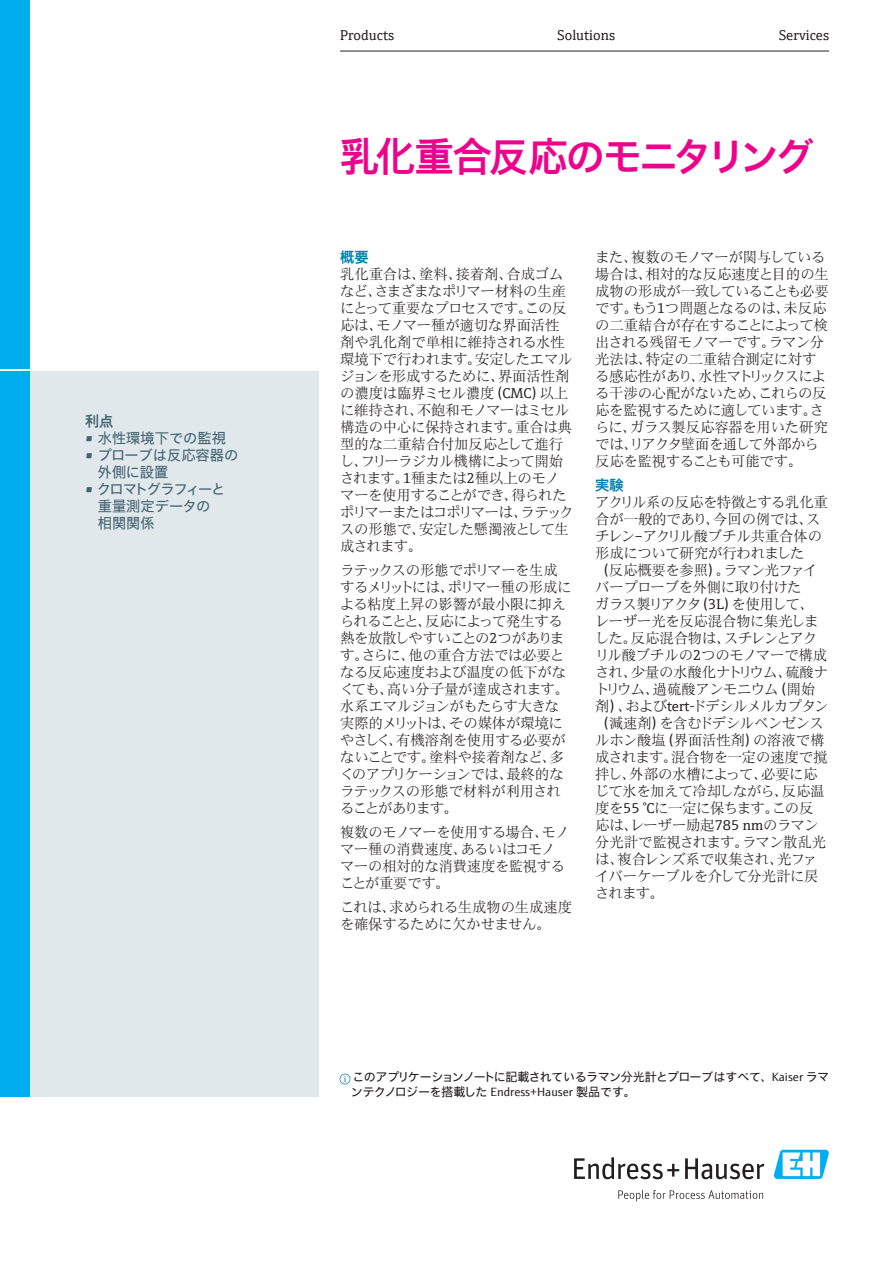
<style>
.page{position:relative;width:893px;height:1263px;background:#fff}
.page>*{position:absolute;margin:0;border:0;box-sizing:border-box;transform-origin:0 0}
.Title_Headline{font:700 39px "E+H Sans JP";letter-spacing:-.065em;color:#ed028c}
.Copy_Default{font:14.25px/17px "E+H Serif JP";letter-spacing:-.01em;color:#231f20}
.t1{font:14.25px/17px "EH Sans JP";color:#446472}
.Title_Topline{font:14.25px "E+H Serif JP";color:#231f20}
.t2{font:14.25px/17px "EH Sans JP";letter-spacing:-.035em;color:#446472}
.Copy_Accent__Strg_Shift_N__Cyan{font:700 14.25px "E+H Sans JP";color:#0081ad}
.Infobox_Accent__Strg_Shift_N{font:700 14.25px "E+H Sans JP";color:#446472}
.Copyright{font:12px/15px "EH Sans JP";letter-spacing:-.015em;color:#231f20}
</style>
<div class="page">
<hr style="left:340px;top:51px;width:489px;height:1px;background:#231f20">
<div style="left:0;top:0;width:30px;height:369px;background:#00aeef"></div>
<div style="left:30px;top:371px;width:289px;height:725px;background:#e0e8ec"></div>
<div style="left:0;top:371px;width:30px;height:725px;background:#00aeef"></div>
<svg style="left:574px;top:1157px;width:105px;height:22px"></svg>
<svg style="left:685px;top:1158px;width:79px;height:21px"></svg>
<svg style="left:618px;top:1190px;width:145px;height:11px"></svg>
<svg style="left:773px;top:1150px;width:56px;height:29px"></svg>
<svg style="left:340px;top:1074px;width:10px;height:10px"></svg>
<p class="Infobox_Accent__Strg_Shift_N" style="left:85px;top:412px;width:30px">利点</p>
<p class="t1" style="left:85px;top:429px;width:143px">• 水性環境下での監視</p>
<p class="t1" style="left:98px;top:446px;width:142px;text-indent:-13px">• プローブは反応容器の外側に設置</p>
<p class="t2" style="left:98px;top:480px;width:129px;text-indent:-13px">• クロマトグラフィーと重量測定データの相関関係</p>
<p class="Title_Topline" style="left:340px;top:24px;width:55px">Products</p>
<p class="Title_Topline" style="left:558px;top:24px;width:59px">Solutions</p>
<p class="Title_Topline" style="left:779px;top:24px;width:52px">Services</p>
<p class="Title_Headline" style="left:340px;top:134px;width:476px">乳化重合反応のモニタリング</p>
<p class="Copy_Accent__Strg_Shift_N__Cyan" style="left:340px;top:249px;width:30px">概要</p>
<p class="Copy_Default" style="left:340px;top:266px;width:235px">乳化重合は、塗料、接着剤、合成ゴムなど、さまざまなポリマー材料の生産にとって重要なプロセスです。この反応は、モノマー種が適切な界面活性剤や乳化剤で単相に維持される水性環境下で行われます。安定したエマルジョンを形成するために、界面活性剤の濃度は臨界ミセル濃度（CMC）以上に維持され、不飽和モノマーはミセル構造の中心に保持されます。重合は典型的な二重結合付加反応として進行し、フリーラジカル機構によって開始されます。1種または2種以上のモノマーを使用することができ、得られたポリマーまたはコポリマーは、ラテックスの形態で、安定した懸濁液として生成されます。</p>
<p class="Copy_Default" style="left:340px;top:562px;width:233px">ラテックスの形態でポリマーを生成するメリットには、ポリマー種の形成による粘度上昇の影響が最小限に抑えられることと、反応によって発生する熱を放散しやすいことの2つがあります。さらに、他の重合方法では必要となる反応速度および温度の低下がなくても、高い分子量が達成されます。水系エマルジョンがもたらす大きな実際的メリットは、その媒体が環境にやさしく、有機溶剤を使用する必要がないことです。塗料や接着剤など、多くのアプリケーションでは、最終的なラテックスの形態で材料が利用されることがあります。</p>
<p class="Copy_Default" style="left:340px;top:824px;width:231px">複数のモノマーを使用する場合、モノマー種の消費速度、あるいはコモノマーの相対的な消費速度を監視することが重要です。</p>
<p class="Copy_Default" style="left:340px;top:899px;width:233px">これは、求められる生成物の生成速度を確保するために欠かせません。</p>
<p class="Copy_Default" style="left:595px;top:249px;width:235px">また、複数のモノマーが関与している場合は、相対的な反応速度と目的の生成物の形成が一致していることも必要です。もう1つ問題となるのは、未反応の二重結合が存在することによって検出される残留モノマーです。ラマン分光法は、特定の二重結合測定に対する感応性があり、水性マトリックスによる干渉の心配がないため、これらの反応を監視するために適しています。さらに、ガラス製反応容器を用いた研究では、リアクタ壁面を通して外部から反応を監視することも可能です。</p>
<p class="Copy_Accent__Strg_Shift_N__Cyan" style="left:595px;top:477px;width:30px">実験</p>
<p class="Copy_Default" style="left:595px;top:494px;width:235px">アクリル系の反応を特徴とする乳化重合が一般的であり、今回の例では、スチレン–アクリル酸ブチル共重合体の形成について研究が行われました<br>（反応概要を参照）。ラマン光ファイバープローブを外側に取り付けた<br>ガラス製リアクタ（3L）を使用して、レーザー光を反応混合物に集光しました。反応混合物は、スチレンとアクリル酸ブチルの2つのモノマーで構成され、少量の水酸化ナトリウム、硫酸ナトリウム、過硫酸アンモニウム（開始剤）、およびtert-ドデシルメルカプタン（減速剤）を含むドデシルベンゼンスルホン酸塩（界面活性剤）の溶液で構成されます。混合物を一定の速度で撹拌し、外部の水槽によって、必要に応じて氷を加えて冷却しながら、反応温度を55 °Cに一定に保ちます。この反応は、レーザー励起785 nmのラマン分光計で監視されます。ラマン散乱光は、複合レンズ系で収集され、光ファイバーケーブルを介して分光計に戻されます。</p>
<p class="Copyright" style="left:351px;top:1069px;width:480px">このアプリケーションノートに記載されているラマン分光計とプローブはすべて、Kaiser ラマンテクノロジーを搭載した Endress+Hauser 製品です。</p>
</div>
